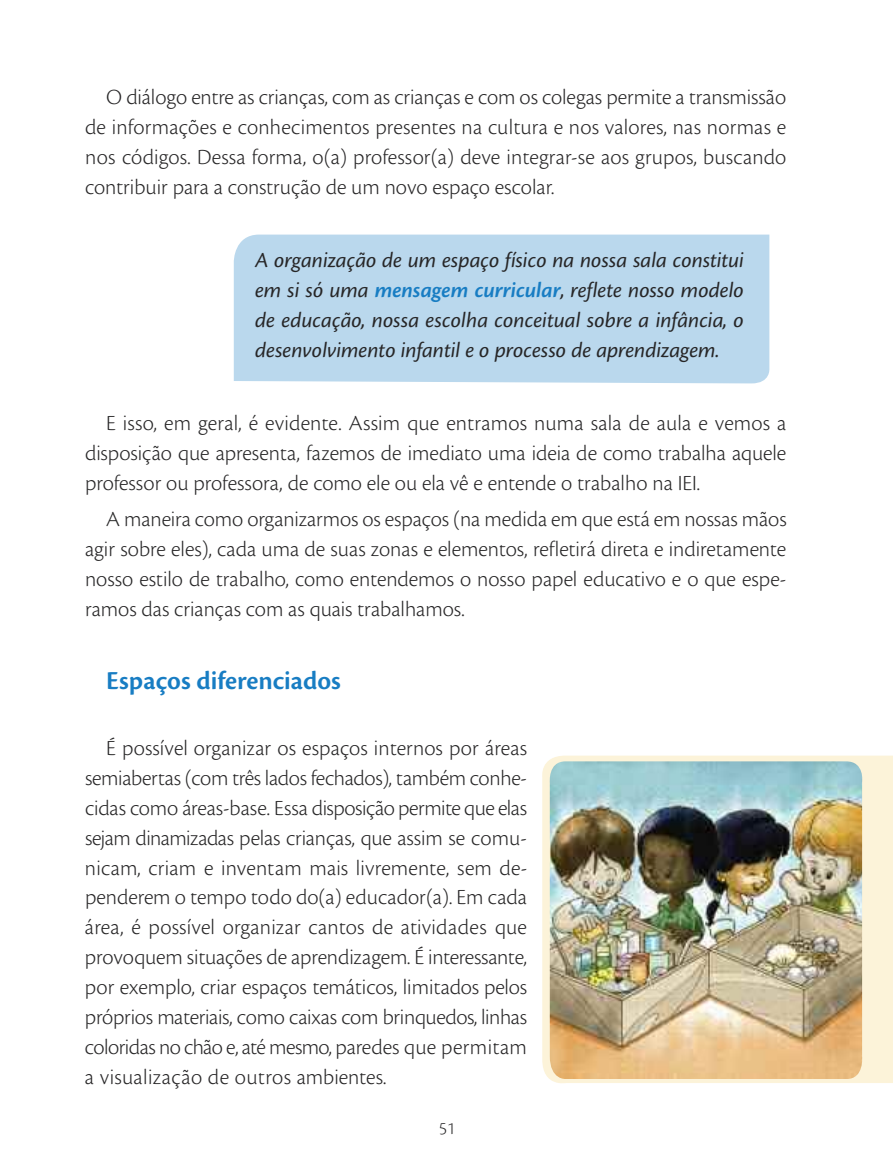
<style>
.page{position:relative;width:893px;height:1169px;background:#fff}
.page>*{position:absolute;margin:0;border:0;box-sizing:border-box;transform-origin:0 0}
.t1{font:600 27px "Cronos Pro";color:#187dc3}
.t2{font:300 22.5px/29.8px "Cronos Pro";color:#272627;text-align:justify}
.t3{font:italic 22.5px/30px "Cronos Pro";color:#272627;text-align:justify}
.t4{font:300 18px "Cronos Pro";color:#272627}
.s1{font-weight:600;color:#187dc3}
</style>
<div class="page">
<div style="left:234px;top:235px;width:536px;height:148px;background:#bad8ed"></div>
<svg style="left:542px;top:755px;width:351px;height:328px;background:#fbf2d8"></svg>
<img style="left:549px;top:761px;width:313px;height:317px">
<p class="t2" style="left:85px;top:83px;width:703px;text-indent:21px">O diálogo entre as crianças, com as crianças e com os colegas permite a transmissão de informações e conhecimentos presentes na cultura e nos valores, nas normas e nos códigos. Dessa forma, o(a) professor(a) deve integrar-se aos grupos, buscando contribuir para a construção de um novo espaço escolar.</p>
<p class="t3" style="left:255px;top:247px;width:490px">A organização de um espaço físico na nossa sala constitui em si só uma <span class="s1">mensagem curricular</span>, reflete nosso modelo de educação, nossa escolha conceitual sobre a infância, o desenvolvimento infantil e o processo de aprendizagem.</p>
<p class="t2" style="left:85px;top:409px;width:703px;text-indent:21px">E isso, em geral, é evidente. Assim que entramos numa sala de aula e vemos a disposição que apresenta, fazemos de imediato uma ideia de como trabalha aquele professor ou professora, de como ele ou ela vê e entende o trabalho na IEI.</p>
<p class="t2" style="left:85px;top:505px;width:703px;text-indent:21px">A maneira como organizarmos os espaços (na medida em que está em nossas mãos agir sobre eles), cada uma de suas zonas e elementos, refletirá direta e indiretamente nosso estilo de trabalho, como entendemos o nosso papel educativo e o que espe&shy;ramos das crianças com as quais trabalhamos.</p>
<p class="t1" style="left:106px;top:669px;width:236px">Espaços diferenciados</p>
<p class="t2" style="left:85px;top:734px;width:444px;text-indent:21px">É possível organizar os espaços internos por áreas semiabertas (com três lados fechados), também conhe&shy;cidas como áreas-base. Essa disposição permite que elas sejam dinamizadas pelas crianças, que assim se comu&shy;nicam, criam e inventam mais livremente, sem de&shy;penderem o tempo todo do(a) educador(a). Em cada área, é possível organizar cantos de atividades que provoquem situações de aprendizagem. É interessante, por exemplo, criar espaços temáticos, limitados pelos próprios materiais, como caixas com brinquedos, linhas coloridas no chão e, até mesmo, paredes que permitam a visualização de outros ambientes.</p>
<p class="t4" style="left:439px;top:1120px;width:17px">51</p>
</div>
